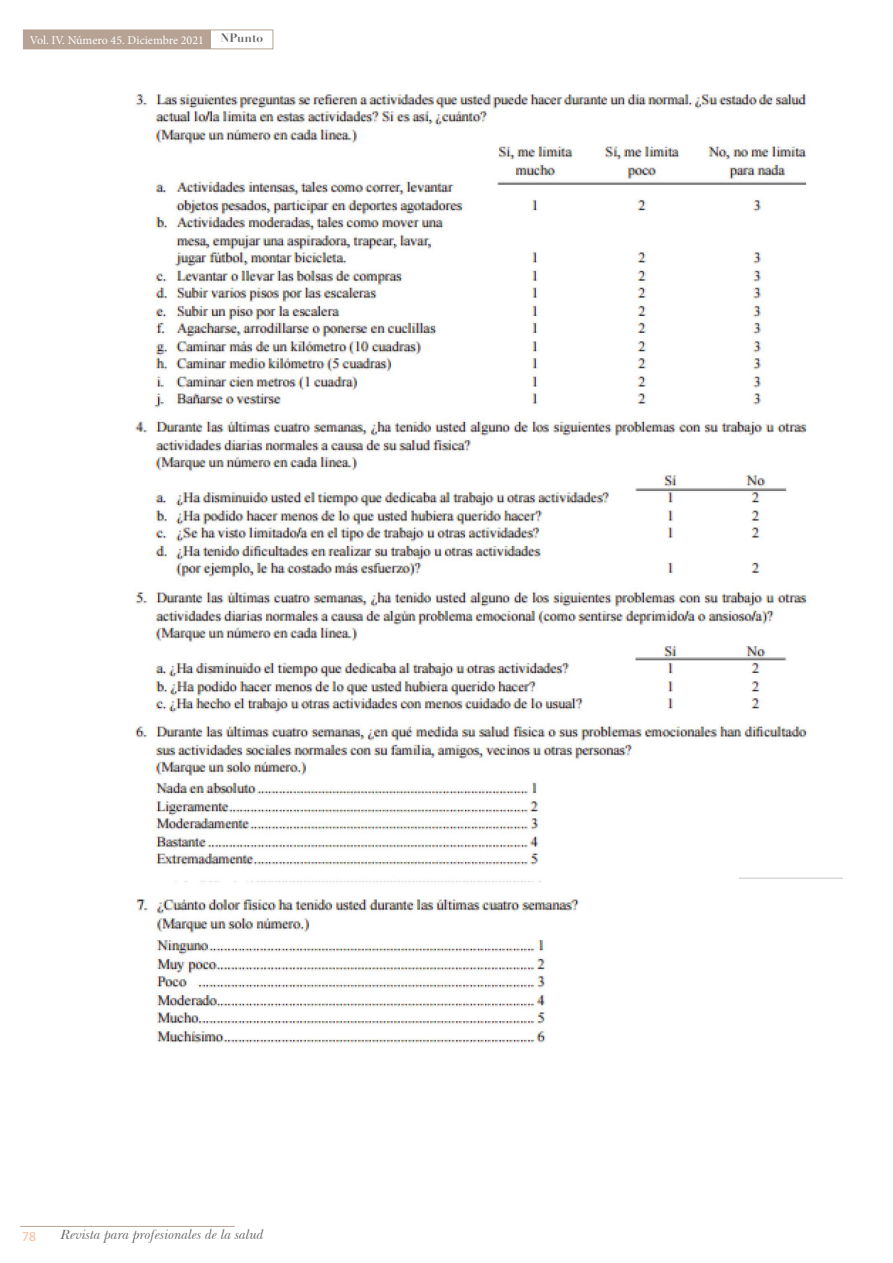
<style>
.page{position:relative;width:893px;height:1263px;background:#fff}
.page>*{position:absolute;margin:0;border:0;box-sizing:border-box;transform-origin:0 0}
.t1{font:italic 13.5px "Baskerville BT";color:#636366}
.t2{font:13.5px "Myriad Pro";color:#f6bc96}
.t3{font:12px "Minion Pro";color:#fff}
.t4{font:700 12px "Didot LH";color:#636366}
</style>
<div class="page">
<div style="left:23px;top:30px;width:250px;height:19px;border:1px solid #b6a395"></div>
<div style="left:23px;top:30px;width:188px;height:19px;background:#b6a395"></div>
<hr style="left:20px;top:1226px;width:215px;height:1px;background:#b6a395">
<img style="left:134px;top:94px;width:708px;height:784px">
<img style="left:134px;top:877px;width:604px;height:167px">
<p class="t3" style="left:30px;top:32px;width:176px">Vol. IV. Número 45. Diciembre 2021</p>
<p class="t4" style="left:221px;top:31px;width:44px">NPunto</p>
<p class="t2" style="left:22px;top:1228px;width:15px">78</p>
<p class="t1" style="left:61px;top:1227px;width:205px">Revista para profesionales de la salud</p>
</div>
